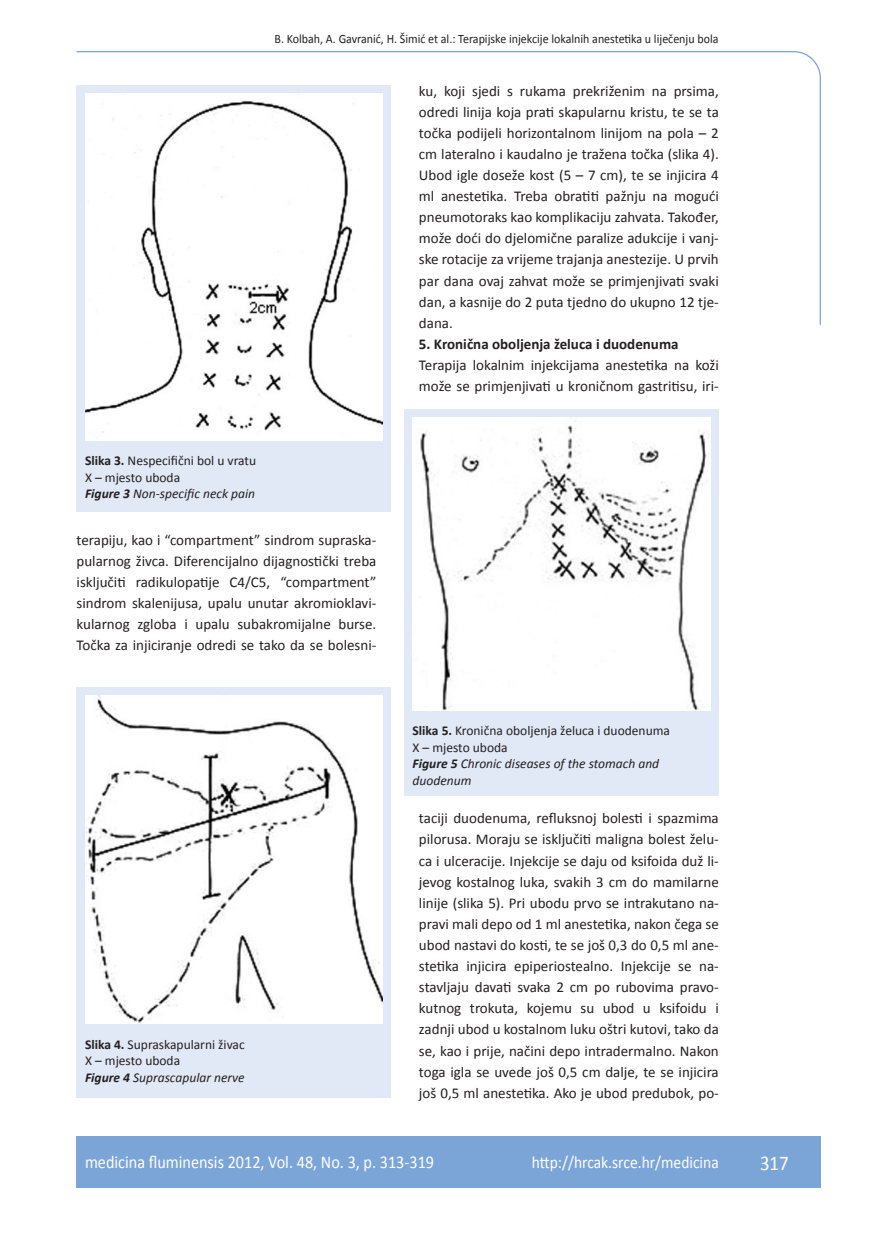
<style>
.page{position:relative;width:872px;height:1234px;background:#fff}
.page>*{position:absolute;margin:0;border:0;box-sizing:border-box;transform-origin:0 0}
.t1{font:21px "Calibri";color:#fff;scale:.9 1}
.t2{font:18px "Calibri";color:#fff;scale:.9 1}
.t3{font:17.25px "Calibri";color:#fff;scale:.9 1}
.osnovni_tekst{font:15px/21px "Calibri";color:#231f20;text-align:justify}
.osnovni_tekst-2{font:700 15px "Calibri";color:#231f20}
.potpis_slika{font:13.5px/16.5px "Calibri";color:#231f20}
.glava{font:12.75px "Calibri";color:#231f20;scale:.94 1}
.s1{font-weight:700}
.s2{font-weight:700;font-style:italic}
.s3{font-style:italic}
</style>
<div class="page">
<svg style="left:76px;top:51px;width:745px;height:275px"></svg>
<div style="left:77px;top:1135px;width:744px;height:51px;background:#7ca5d7"></div>
<div style="left:77px;top:85px;width:314px;height:426px;background:#e1e9f6"></div>
<div style="left:85px;top:94px;width:298px;height:346px;background:#fff"></div>
<div style="left:77px;top:687px;width:314px;height:410px;background:#e1e9f6"></div>
<img style="left:85px;top:695px;width:298px;height:328px">
<div style="left:404px;top:409px;width:315px;height:386px;background:#e1e9f6"></div>
<img style="left:412px;top:417px;width:298px;height:293px">
<p class="glava" style="left:274px;top:30px;width:474px">B. Kolbah, A. Gavranić, H. Šimić et al.: Terapijske injekcije lokalnih anestetika u liječenju bola</p>
<p class="potpis_slika" style="left:85px;top:451px;width:172px"><span class="s1">Slika 3.</span> Nespecifični bol u vratu<br>X – mjesto uboda<br><span class="s2">Figure 3</span> <span class="s3">Non-specific neck pain</span></p>
<p class="osnovni_tekst" style="left:77px;top:528px;width:301px">terapiju, kao i “compartment” sindrom supraska&shy;pularnog živca. Diferencijalno dijagnostički treba isključiti radikulopatije C4/C5, “compartment” sindrom skalenijusa, upalu unutar akromioklavi&shy;kularnog zgloba i upalu subakromijalne burse.<br>Točka za injiciranje odredi se tako da se bolesni-</p>
<p class="potpis_slika" style="left:85px;top:1034px;width:161px"><span class="s1">Slika 4.</span> Supraskapularni živac<br>X – mjesto uboda<br><span class="s2">Figure 4</span> <span class="s3">Suprascapular nerve</span></p>
<p class="osnovni_tekst" style="left:419px;top:80px;width:301px">ku, koji sjedi s rukama prekriženim na prsima, odredi linija koja prati skapularnu kristu, te se ta točka podijeli horizontalnom linijom na pola – 2 cm lateralno i kaudalno je tražena točka (slika 4).<br>Ubod igle doseže kost (5 – 7 cm), te se injicira 4 ml anestetika. Treba obratiti pažnju na mogući pneumotoraks kao komplikaciju zahvata. Također, može doći do djelomične paralize adukcije i vanj&shy;ske rotacije za vrijeme trajanja anestezije. U prvih par dana ovaj zahvat može se primjenjivati svaki dan, a kasnije do 2 puta tjedno do ukupno 12 tje&shy;dana.</p>
<p class="osnovni_tekst-2" style="left:419px;top:334px;width:261px">5. Kronična oboljenja želuca i duodenuma</p>
<p class="osnovni_tekst" style="left:419px;top:353px;width:301px">Terapija lokalnim injekcijama anestetika na koži može se primjenjivati u kroničnom gastritisu, iri-</p>
<p class="potpis_slika" style="left:412px;top:721px;width:259px"><span class="s1">Slika 5.</span> Kronična oboljenja želuca i duodenuma<br>X – mjesto uboda<br><span class="s2">Figure 5</span> <span class="s3">Chronic diseases of the stomach and duodenum</span></p>
<p class="osnovni_tekst" style="left:419px;top:806px;width:301px">taciji duodenuma, refluksnoj bolesti i spazmima pilorusa. Moraju se isključiti maligna bolest želu&shy;ca i ulceracije. Injekcije se daju od ksifoida duž li&shy;jevog kostalnog luka, svakih 3 cm do mamilarne linije (slika 5). Pri ubodu prvo se intrakutano na&shy;pravi mali depo od 1 ml anestetika, nakon čega se ubod nastavi do kosti, te se još 0,3 do 0,5 ml ane&shy;stetika injicira epiperiostealno. Injekcije se na&shy;stavljaju davati svaka 2 cm po rubovima pravo&shy;kutnog trokuta, kojemu su ubod u ksifoidu i zadnji ubod u kostalnom luku oštri kutovi, tako da se, kao i prije, načini depo intradermalno. Nakon toga igla se uvede još 0,5 cm dalje, te se injicira još 0,5 ml anestetika. Ako je ubod predubok, po-</p>
<p class="t2" style="left:85px;top:1150px;width:389px">medicina fluminensis 2012, Vol. 48, No. 3, p. 313-319</p>
<p class="t3" style="left:532px;top:1151px;width:209px">http://hrcak.srce.hr/medicina</p>
<p class="t1" style="left:760px;top:1149px;width:33px">317</p>
</div>
